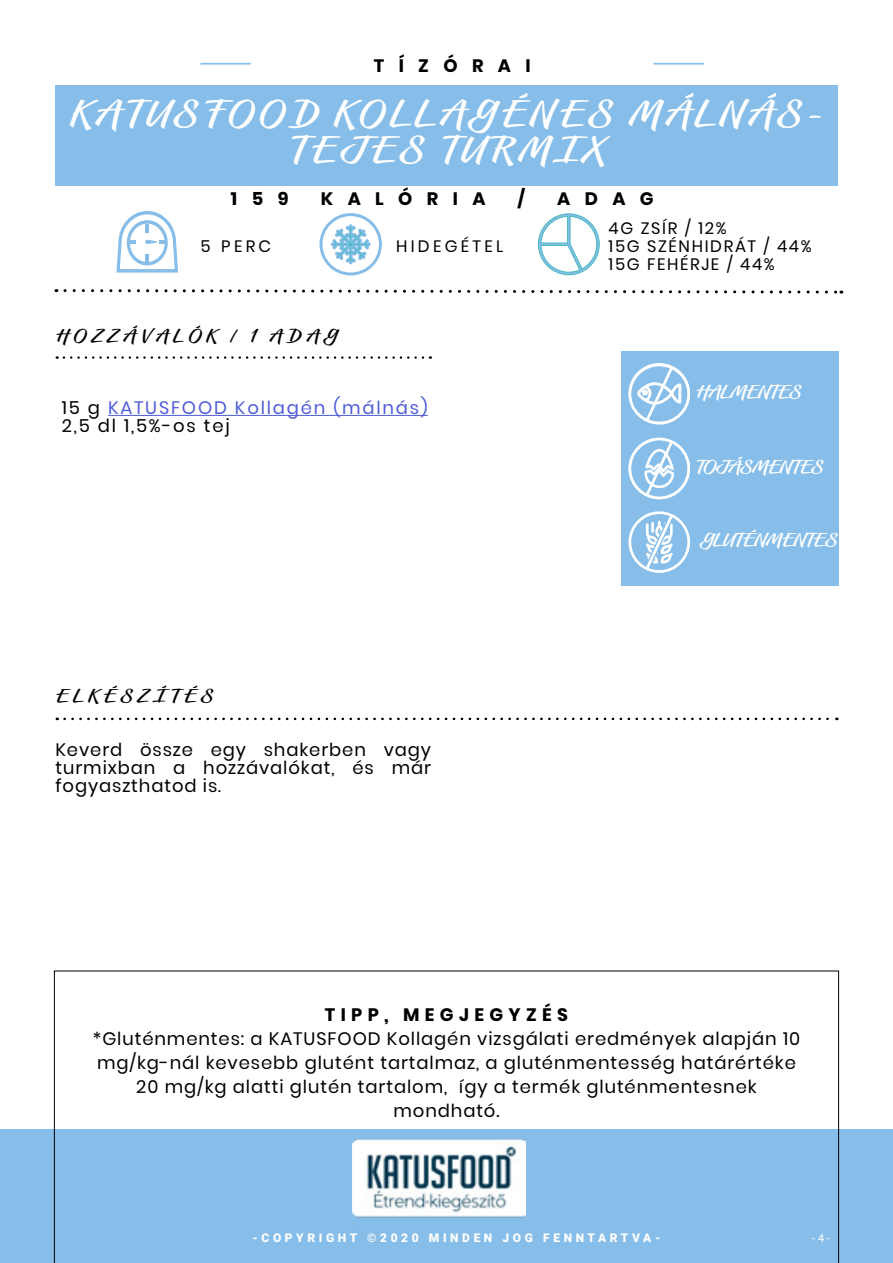
<style>
.page{position:relative;width:893px;height:1263px;background:#fff}
.page>*{position:absolute;margin:0;border:0;box-sizing:border-box;transform-origin:0 0}
.Header3{font:36px/36px "Hughs";letter-spacing:.15em;color:#fff;text-align:center}
.Base_Text2{font:18px/24px "Poppins";letter-spacing:.05em;color:#000;text-align:center}
.Base_Text1{font:18px/18px "Poppins";letter-spacing:.05em;color:#000;text-align:justify}
.t1{font:18px "Hughs";color:#fff}
.Text{font:18px "Poppins";letter-spacing:.1em;color:#4f5cd6}
.Subheader2___Steak{font:18px "Hughs";letter-spacing:.3em;color:#000}
.Base_Text2-2{font:700 18px "Poppins";letter-spacing:.3em;color:#000}
.Text-2{font:18px "Poppins";letter-spacing:.1em;color:#000}
.Header2{font:700 18px "Poppins";letter-spacing:.8em;color:#000}
.Base_Text2-3{font:700 18px "Poppins";letter-spacing:.8em;color:#000}
.Kitchen_Tools_-_Left{font:16.5px "Poppins";letter-spacing:.1em;color:#000}
.Kitchen_Tools_-_Left-2{font:16.5px "Poppins";letter-spacing:.2em;color:#000}
.t2{font:900 12px "Roboto";letter-spacing:.3em;color:#fff}
.Kitchen_Tools_-_Left-3{font:12px "Myriad Pro";color:#fff}
.s1{color:#000}
.s2{font-size:16.5px}
</style>
<div class="page">
<div style="left:0;top:1129px;width:893px;height:134px;background:#87bee9"></div>
<svg style="left:116px;top:211px;width:62px;height:62px"></svg>
<svg style="left:145px;top:240px;width:12px;height:4px"></svg>
<svg style="left:538px;top:213px;width:62px;height:62px"></svg>
<div style="left:319px;top:213px;width:63px;height:62px;border:3px solid #87bee9;border-radius:50%"></div>
<svg style="left:330px;top:224px;width:41px;height:41px"></svg>
<svg style="left:54px;top:971px;width:785px;height:292px"></svg>
<div style="left:56px;top:54px;width:782px;height:132px;background:#87bee9"></div>
<div style="left:54px;top:47px;width:795px;height:38px;background:#fff"></div>
<svg style="left:64px;top:356px;width:367px;height:3px"></svg>
<svg style="left:65px;top:718px;width:772px;height:2px"></svg>
<hr style="left:108px;top:415px;width:320px;height:1px;background:#4f5cd6">
<hr style="left:654px;top:63px;width:50px;height:2px;background:#87bee9">
<hr style="left:200px;top:63px;width:51px;height:2px;background:#87bee9">
<svg style="left:56px;top:289px;width:786px;height:5px"></svg>
<div style="left:621px;top:351px;width:218px;height:235px;background:#87bee9"></div>
<svg style="left:628px;top:511px;width:62px;height:62px"></svg>
<svg style="left:630px;top:364px;width:60px;height:61px"></svg>
<div style="left:628px;top:363px;width:62px;height:61px;border:2px solid #fff;border-radius:50%"></div>
<svg style="left:631px;top:438px;width:59px;height:61px"></svg>
<div style="left:628px;top:438px;width:62px;height:61px;border:2px solid #fff;border-radius:50%"></div>
<p class="Header2" style="left:374px;top:55px;width:158px">TÍZÓRAI</p>
<p class="Header3" style="left:71px;top:97px;width:753px">KATUSFOOD KOLLAGÉNES MÁLNÁS-<br>TEJES TURMIX</p>
<p class="Base_Text2-2" style="left:231px;top:189px;width:59px">159</p>
<p class="Base_Text2-3" style="left:321px;top:189px;width:166px">KALÓRIA</p>
<p class="Base_Text2-2" style="left:518px;top:189px;width:9px">/</p>
<p class="Base_Text2-2" style="left:557px;top:189px;width:98px">ADAG</p>
<p class="Kitchen_Tools_-_Left" style="left:200px;top:237px;width:72px">5 PERC</p>
<p class="Kitchen_Tools_-_Left-2" style="left:396px;top:237px;width:109px">HIDEGÉTEL</p>
<p class="Subheader2___Steak" style="left:56px;top:325px;width:283px">HOZZÁVALÓK / 1 ADAG</p>
<p class="Text" style="left:62px;top:397px;width:367px"><span class="s1">15 g</span> KATUSFOOD Kollagén (málnás)</p>
<p class="Text-2" style="left:62px;top:415px;width:170px">2,5 dl 1,5%-os tej</p>
<p class="Subheader2___Steak" style="left:56px;top:685px;width:159px">ELKÉSZÍTÉS</p>
<p class="Base_Text1" style="left:56px;top:741px;width:377px">Keverd össze egy shakerben vagy turmixban a hozzávalókat, és már fogyaszthatod is<span class="s2">.</span></p>
<p class="Kitchen_Tools_-_Left" style="left:609px;top:219px;width:119px">4G ZSÍR / 12%</p>
<p class="Kitchen_Tools_-_Left" style="left:609px;top:237px;width:205px">15G SZÉNHIDRÁT / 44%</p>
<p class="Kitchen_Tools_-_Left" style="left:609px;top:255px;width:168px">15G FEHÉRJE / 44%</p>
<p class="t1" style="left:695px;top:381px;width:107px">HALMENTES</p>
<p class="t1" style="left:695px;top:456px;width:129px">TOJÁSMENTES</p>
<p class="t1" style="left:700px;top:529px;width:138px">GLUTÉNMENTES</p>
<p class="Base_Text2-2" style="left:325px;top:1004px;width:245px">TIPP, MEGJEGYZÉS</p>
<p class="Base_Text2" style="left:93px;top:1027px;width:709px">*Gluténmentes: a KATUSFOOD Kollagén vizsgálati eredmények alapján 10 mg/kg-nál kevesebb glutént tartalmaz, a gluténmentesség határértéke 20 mg/kg alatti glutén tartalom, így a termék gluténmentesnek mondható.</p>
<p class="t2" style="left:253px;top:1229px;width:409px">-COPYRIGHT ©2020 MINDEN JOG FENNTARTVA-</p>
<p class="Kitchen_Tools_-_Left-3" style="left:812px;top:1231px;width:20px">-4-</p>
</div>
